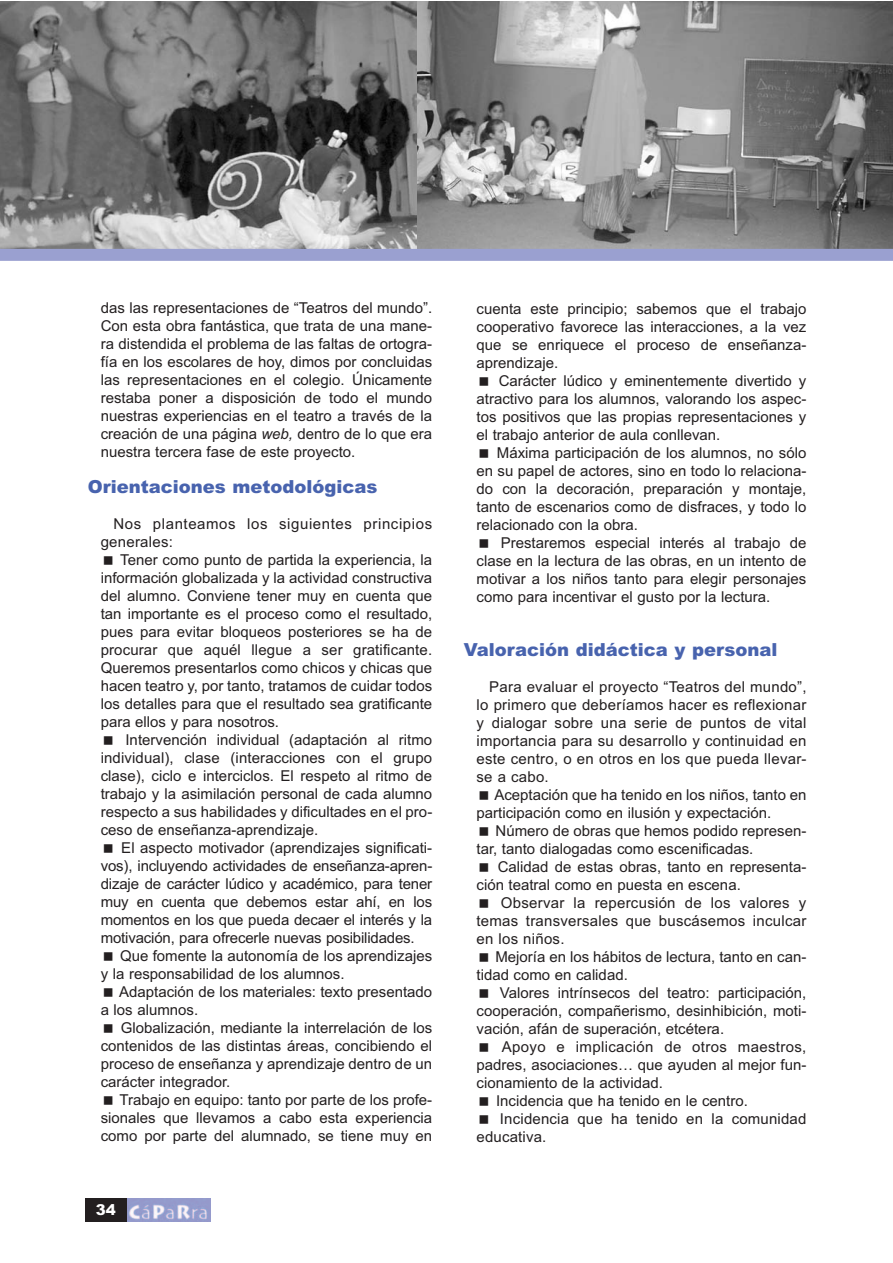
<style>
.page{position:relative;width:893px;height:1263px;background:#fff}
.page>*{position:absolute;margin:0;border:0;box-sizing:border-box;transform-origin:0 0}
.t1{font:900 18px "Arial";color:#4863ae}
.t2{font:15px/18px "Arial MS";color:#231f20;text-align:justify}
.t3{font:15px/18px "Arial MS";letter-spacing:.04em;color:#231f20}
.t4{font:15px "Arial MS";letter-spacing:.02em;color:#231f20}
.t5{font:900 15px "Arial";color:#fff}
.s1{font-family:"Arial Italic MS"}
</style>
<div class="page">
<img style="left:127px;top:1198px;width:84px;height:24px">
<div style="left:86px;top:1198px;width:41px;height:24px;background:#231f20"></div>
<img style="left:416px;top:1px;width:476px;height:248px">
<img style="left:0;top:1px;width:416px;height:248px">
<div style="left:0;top:249px;width:892px;height:12px;background:#9aa0d0"></div>
<p class="t2" style="left:101px;top:299px;width:333px">das las representaciones de “Teatros del mundo”.<br>Con esta obra fantástica, que trata de una mane&shy;ra distendida el problema de las faltas de ortogra&shy;fía en los escolares de hoy, dimos por concluidas las representaciones en el colegio. Únicamente restaba poner a disposición de todo el mundo nuestras experiencias en el teatro a través de la creación de una página <span class="s1">web,</span> dentro de lo que era nuestra tercera fase de este proyecto.</p>
<p class="t1" style="left:88px;top:476px;width:291px">Orientaciones metodológicas</p>
<p class="t3" style="left:101px;top:515px;width:333px;text-indent:13px">Nos planteamos los siguientes principios generales:</p>
<p class="t2" style="left:101px;top:551px;width:333px;text-indent:20px">Tener como punto de partida la experiencia, la información globalizada y la actividad constructiva del alumno. Conviene tener muy en cuenta que tan importante es el proceso como el resultado, pues para evitar bloqueos posteriores se ha de procurar que aquél llegue a ser gratificante.<br>Queremos presentarlos como chicos y chicas que hacen teatro y, por tanto, tratamos de cuidar todos los detalles para que el resultado sea gratificante para ellos y para nosotros.</p>
<p class="t2" style="left:101px;top:731px;width:333px;text-indent:25px">Intervención individual (adaptación al ritmo individual), clase (interacciones con el grupo clase), ciclo e interciclos. El respeto al ritmo de trabajo y la asimilación personal de cada alumno respecto a sus habilidades y dificultades en el pro&shy;ceso de enseñanza-aprendizaje.</p>
<p class="t2" style="left:101px;top:839px;width:333px;text-indent:21px">El aspecto motivador (aprendizajes significati&shy;vos), incluyendo actividades de enseñanza-apren&shy;dizaje de carácter lúdico y académico, para tener muy en cuenta que debemos estar ahí, en los momentos en los que pueda decaer el interés y la motivación, para ofrecerle nuevas posibilidades.</p>
<p class="t2" style="left:101px;top:947px;width:333px;text-indent:19px">Que fomente la autonomía de los aprendizajes y la responsabilidad de los alumnos.</p>
<p class="t2" style="left:101px;top:983px;width:333px;text-indent:18px">Adaptación de los materiales: texto presentado a los alumnos.</p>
<p class="t2" style="left:101px;top:1019px;width:333px;text-indent:20px">Globalización, mediante la interrelación de los contenidos de las distintas áreas, concibiendo el proceso de enseñanza y aprendizaje dentro de un carácter integrador.</p>
<p class="t2" style="left:101px;top:1091px;width:333px;text-indent:19px">Trabajo en equipo: tanto por parte de los profe&shy;sionales que llevamos a cabo esta experiencia como por parte del alumnado, se tiene muy en</p>
<p class="t5" style="left:96px;top:1201px;width:22px">34</p>
<p class="t2" style="left:476px;top:299px;width:331px">cuenta este principio; sabemos que el trabajo cooperativo favorece las interacciones, a la vez que se enriquece el proceso de enseñanza&shy;aprendizaje.</p>
<p class="t2" style="left:476px;top:371px;width:331px;text-indent:22px">Carácter lúdico y eminentemente divertido y atractivo para los alumnos, valorando los aspec&shy;tos positivos que las propias representaciones y el trabajo anterior de aula conllevan.</p>
<p class="t2" style="left:476px;top:443px;width:331px;text-indent:20px">Máxima participación de los alumnos, no sólo en su papel de actores, sino en todo lo relaciona&shy;do con la decoración, preparación y montaje, tanto de escenarios como de disfraces, y todo lo relacionado con la obra.</p>
<p class="t2" style="left:476px;top:533px;width:331px;text-indent:24px">Prestaremos especial interés al trabajo de clase en la lectura de las obras, en un intento de motivar a los niños tanto para elegir personajes como para incentivar el gusto por la lectura.</p>
<p class="t1" style="left:464px;top:639px;width:315px">Valoración didáctica y personal</p>
<p class="t2" style="left:476px;top:677px;width:332px;text-indent:13px">Para evaluar el proyecto “Teatros del mundo”, lo primero que deberíamos hacer es reflexionar y dialogar sobre una serie de puntos de vital importancia para su desarrollo y continuidad en este centro, o en otros en los que pueda llevar&shy;se a cabo.</p>
<p class="t2" style="left:476px;top:785px;width:331px;text-indent:18px">Aceptación que ha tenido en los niños, tanto en participación como en ilusión y expectación.</p>
<p class="t2" style="left:476px;top:821px;width:331px;text-indent:19px">Número de obras que hemos podido represen&shy;tar, tanto dialogadas como escenificadas.</p>
<p class="t2" style="left:476px;top:857px;width:331px;text-indent:21px">Calidad de estas obras, tanto en representa&shy;ción teatral como en puesta en escena.</p>
<p class="t2" style="left:476px;top:893px;width:331px;text-indent:24px">Observar la repercusión de los valores y temas transversales que buscásemos inculcar en los niños.</p>
<p class="t2" style="left:476px;top:947px;width:331px;text-indent:19px">Mejoría en los hábitos de lectura, tanto en can&shy;tidad como en calidad.</p>
<p class="t2" style="left:476px;top:983px;width:331px;text-indent:23px">Valores intrínsecos del teatro: participación, cooperación, compañerismo, desinhibición, moti&shy;vación, afán de superación, etcétera.</p>
<p class="t4" style="left:502px;top:1038px;width:306px">Apoyo e implicación de otros maestros,</p>
<p class="t2" style="left:476px;top:1055px;width:331px">padres, asociaciones… que ayuden al mejor fun-</p>
<p class="t2" style="left:476px;top:1073px;width:188px">cionamiento de la actividad.</p>
<p class="t2" style="left:496px;top:1091px;width:253px">Incidencia que ha tenido en le centro.</p>
<p class="t2" style="left:500px;top:1109px;width:308px">Incidencia que ha tenido en la comunidad</p>
<p class="t2" style="left:476px;top:1127px;width:71px">educativa.</p>
</div>
